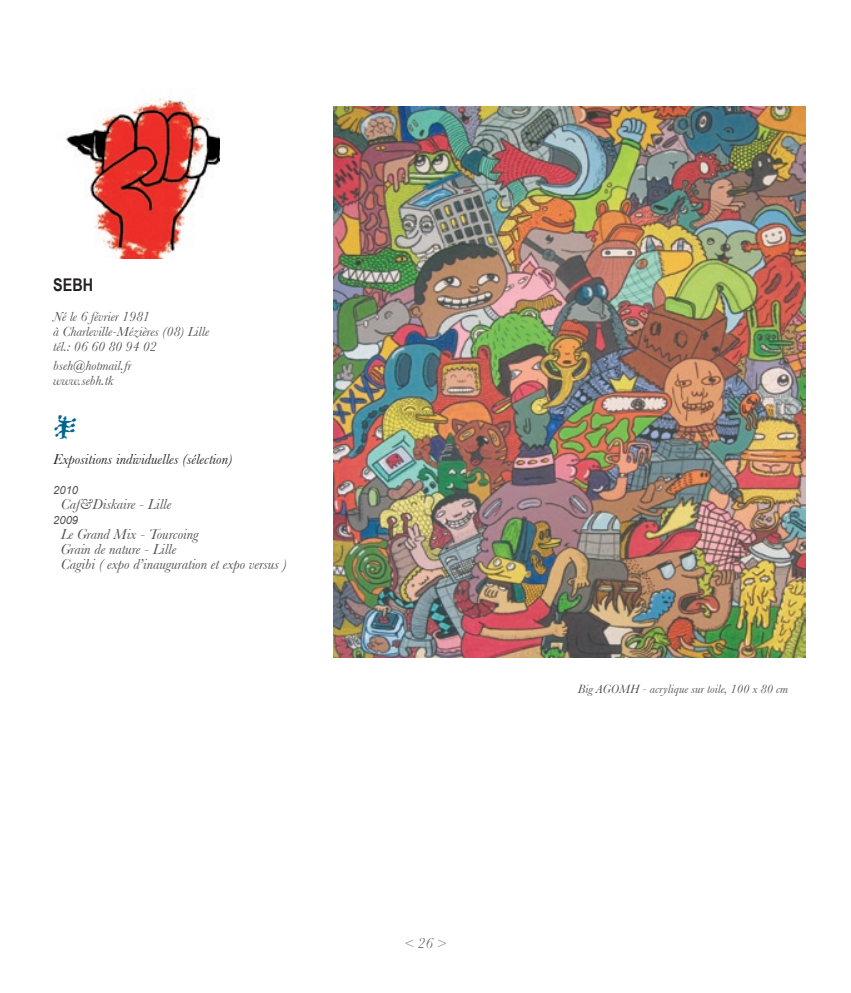
<style>
.page{position:relative;width:851px;height:993px;background:#fff}
.page>*{position:absolute;margin:0;border:0;box-sizing:border-box;transform-origin:0 0}
.t1{font:300 30px "Big Cheese";color:#00668e}
.t2{font:700 17.5px "Arial Narrow";color:#231f20}
.t3{font:italic 15px/15px "Baskerville";color:#505052}
.t4{font:italic 15px "Baskerville";color:#231f20}
.t5{font:italic 15px "Baskerville";color:#939598}
.t6{font:italic 13.75px/15px "Baskerville";color:#505052}
.t7{font:italic 12.5px "Baskerville";color:#505052}
.t8{font:italic 11.25px "Arial";color:#505052}
.s1{color:#6c6d70}
</style>
<div class="page">
<img style="left:66px;top:98px;width:154px;height:160px">
<img style="left:333px;top:106px;width:472px;height:551px">
<p class="t2" style="left:53px;top:271px;width:41px">SEBH</p>
<p class="t6" style="left:53px;top:309px;width:158px">Né le 6 février 1981<br>à Charleville-Mézières (08) Lille tél.: 06 60 80 94 02</p>
<p class="t6" style="left:53px;top:358px;width:80px">bseh@hotmail.fr www.sebh.tk</p>
<h1 class="t1" style="left:53px;top:414px;width:26px">k</h1>
<p class="t4" style="left:53px;top:450px;width:181px">Expositions individuelles (sélection)</p>
<p class="t8" style="left:53px;top:482px;width:27px">2010</p>
<p class="t3" style="left:61px;top:496px;width:112px">Caf&amp;Diskaire - Lille</p>
<p class="t8" style="left:53px;top:512px;width:27px">2009</p>
<p class="t3" style="left:61px;top:526px;width:228px">Le Grand Mix - Tourcoing<br>Grain de nature - Lille<br>Cagibi ( expo d’inauguration et expo versus )</p>
<p class="t5" style="left:404px;top:934px;width:44px">&lt; <span class="s1">26</span> &gt;</p>
<p class="t7" style="left:578px;top:681px;width:212px">Big AGOMH - acrylique sur toile, 100 x 80 cm</p>
</div>
